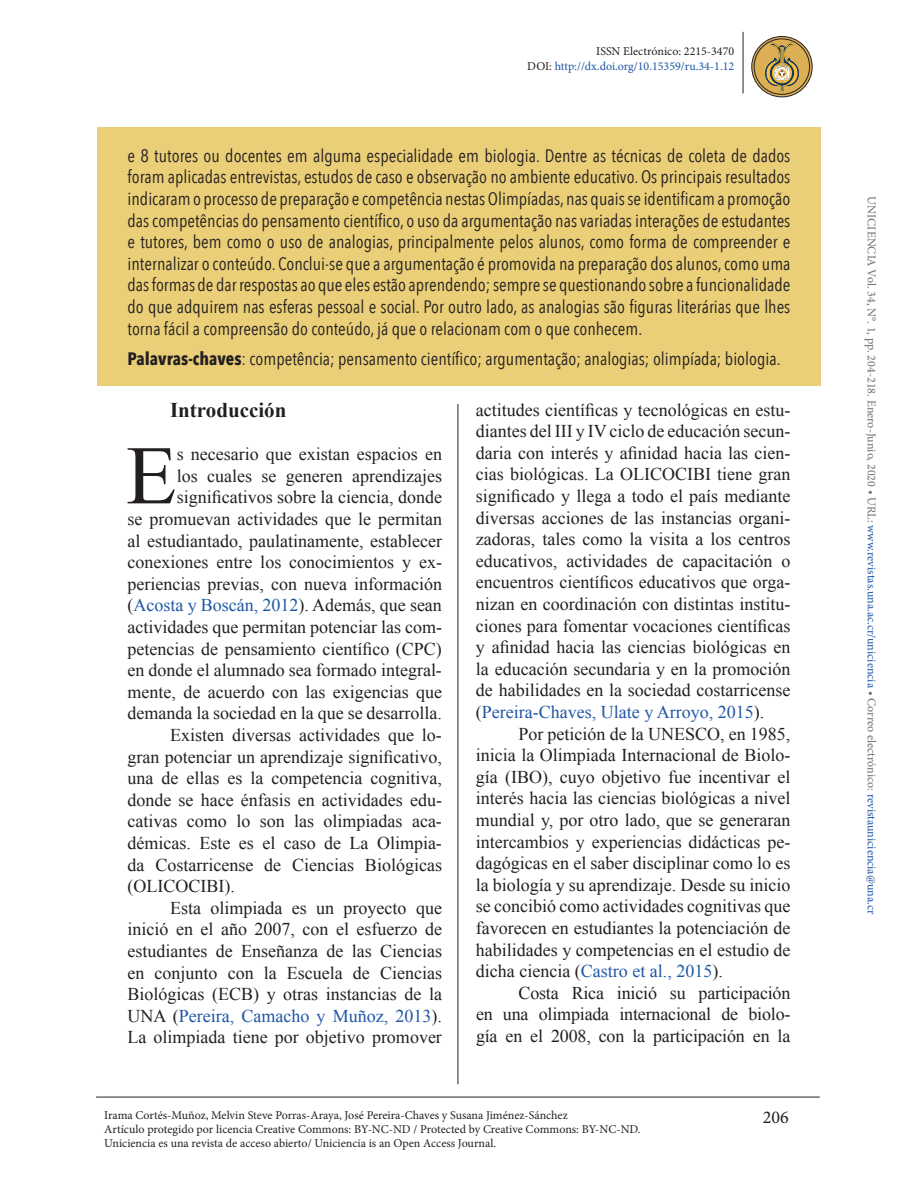
<style>
.page{position:relative;width:918px;height:1188px;background:#fff}
.page>*{position:absolute;margin:0;border:0;box-sizing:border-box;transform-origin:0 0}
.t1{font:83.25px "Times New Roman";color:#231f20}
.t2{font:700 21px "Times New Roman";color:#231f20}
.t3{font:18px/21.6px "Times New Roman";color:#231f20;text-align:justify}
.t4{font:18px/21.6px "Avenir Next Condensed";color:#231f20;text-align:justify}
.t5{font:18px "Times New Roman";color:#1e56a6}
.t6{font:18px "Minion Pro";color:#231f20}
.t7{font:12px/14.4px "Minion Pro";color:#231f20}
.t8{font:12px "Minion Pro";color:#6c6d70}
.t9{font:12px/14.4px "Minion Pro";color:#1e56a6;text-align:right}
.s1{color:#231f20}
.s2{font-weight:700}
.s3{color:#1e56a6}
</style>
<div class="page">
<hr style="left:743px;top:32px;width:1px;height:61px;background:#231f20">
<hr style="left:458px;top:110px;width:1px;height:974px;background:#231f20">
<hr style="left:96px;top:1097px;width:724px;height:1px;background:#231f20">
<svg style="left:752px;top:37px;width:60px;height:60px"></svg>
<div style="left:754px;top:39px;width:56px;height:56px;border:1px solid #231f20;border-radius:50%"></div>
<div style="left:751px;top:36px;width:62px;height:61px;border:1px solid #231f20;border-radius:50%"></div>
<svg style="left:765px;top:42px;width:34px;height:50px;background:#b89c5a"></svg>
<div style="left:433px;top:106px;width:52px;height:297px;background:#fff"></div>
<div style="left:97px;top:128px;width:724px;height:258px;background:#eacf78"></div>
<p class="t9" style="left:527px;top:45px;width:208px"><span class="s1">ISSN Electrónico: 2215-3470<br>DOI:</span> http://dx.doi.org/10.15359/ru.34-1.12</p>
<p class="t4" style="left:128px;top:144px;width:664px">e 8 tutores ou docentes em alguma especialidade em biologia. Dentre as técnicas de coleta de dados foram aplicadas entrevistas, estudos de caso e observação no ambiente educativo. Os principais resultados indicaram o processo de preparação e competência nestas Olimpíadas, nas quais se identificam a promoção das competências do pensamento científico, o uso da argumentação nas variadas interações de estudantes e tutores, bem como o uso de analogias, principalmente pelos alunos, como forma de compreender e internalizar o conteúdo. Conclui-se que a argumentação é promovida na preparação dos alunos, como uma das formas de dar respostas ao que eles estão aprendendo; sempre se questionando sobre a funcionalidade do que adquirem nas esferas pessoal e social. Por outro lado, as analogias são figuras literárias que lhes torna fácil a compreensão do conteúdo, já que o relacionam com o que conhecem.</p>
<p class="t4" style="left:128px;top:347px;width:655px"><span class="s2">Palavras-chaves</span>: competência; pensamento científico; argumentação; analogias; olimpíada; biologia.</p>
<p class="t2" style="left:170px;top:396px;width:118px">Introducción</p>
<h1 class="t1" style="left:126px;top:420px;width:52px">E</h1>
<p class="t3" style="left:177px;top:443px;width:267px">s necesario que existan espacios en</p>
<p class="t3" style="left:177px;top:465px;width:267px">los cuales se generen aprendizajes</p>
<p class="t3" style="left:177px;top:486px;width:267px">significativos sobre la ciencia, donde</p>
<p class="t3" style="left:128px;top:508px;width:316px">se promuevan actividades que le permitan</p>
<p class="t3" style="left:128px;top:529px;width:316px">al estudiantado, paulatinamente, establecer</p>
<p class="t3" style="left:128px;top:551px;width:316px">conexiones entre los conocimientos y ex-</p>
<p class="t3" style="left:128px;top:573px;width:316px">periencias previas, con nueva información</p>
<p class="t5" style="left:128px;top:593px;width:316px"><span class="s1">(</span>Acosta y Boscán, 2012<span class="s1">). Además, que sean</span></p>
<p class="t3" style="left:128px;top:616px;width:316px">actividades que permitan potenciar las com-</p>
<p class="t3" style="left:128px;top:637px;width:316px">petencias de pensamiento científico (CPC)</p>
<p class="t3" style="left:128px;top:659px;width:316px">en donde el alumnado sea formado integral-</p>
<p class="t3" style="left:128px;top:681px;width:316px">mente, de acuerdo con las exigencias que</p>
<p class="t3" style="left:128px;top:702px;width:316px">demanda la sociedad en la que se desarrolla.</p>
<p class="t3" style="left:170px;top:724px;width:273px">Existen diversas actividades que lo-</p>
<p class="t3" style="left:128px;top:745px;width:316px">gran potenciar un aprendizaje significativo,</p>
<p class="t3" style="left:128px;top:767px;width:316px">una de ellas es la competencia cognitiva,</p>
<p class="t3" style="left:128px;top:789px;width:316px">donde se hace énfasis en actividades edu-</p>
<p class="t3" style="left:128px;top:810px;width:316px">cativas como lo son las olimpiadas aca-</p>
<p class="t3" style="left:128px;top:832px;width:316px">démicas. Este es el caso de La Olimpia-</p>
<p class="t3" style="left:128px;top:853px;width:316px">da Costarricense de Ciencias Biológicas</p>
<p class="t3" style="left:128px;top:875px;width:109px">(OLICOCIBI).</p>
<p class="t3" style="left:170px;top:897px;width:273px">Esta olimpiada es un proyecto que</p>
<p class="t3" style="left:128px;top:918px;width:316px">inició en el año 2007, con el esfuerzo de</p>
<p class="t3" style="left:128px;top:940px;width:316px">estudiantes de Enseñanza de las Ciencias</p>
<p class="t3" style="left:128px;top:961px;width:316px">en conjunto con la Escuela de Ciencias</p>
<p class="t3" style="left:128px;top:983px;width:316px">Biológicas (ECB) y otras instancias de la</p>
<p class="t5" style="left:128px;top:1004px;width:316px"><span class="s1">UNA (</span>Pereira, Camacho y Muñoz, 2013<span class="s1">).</span></p>
<p class="t3" style="left:128px;top:1026px;width:316px">La olimpiada tiene por objetivo promover</p>
<p class="t3" style="left:476px;top:398px;width:316px">actitudes científicas y tecnológicas en estu&shy;diantes del III y IV ciclo de educación secun&shy;daria con interés y afinidad hacia las cien&shy;cias biológicas. La OLICOCIBI tiene gran significado y llega a todo el país mediante diversas acciones de las instancias organi&shy;zadoras, tales como la visita a los centros educativos, actividades de capacitación o encuentros científicos educativos que orga&shy;nizan en coordinación con distintas institu&shy;ciones para fomentar vocaciones científicas y afinidad hacia las ciencias biológicas en la educación secundaria y en la promoción de habilidades en la sociedad costarricense (<span class="s3">Pereira-Chaves, Ulate y Arroyo, 2015</span>).</p>
<p class="t3" style="left:476px;top:722px;width:316px;text-indent:43px">Por petición de la UNESCO, en 1985, inicia la Olimpiada Internacional de Biolo&shy;gía (IBO), cuyo objetivo fue incentivar el interés hacia las ciencias biológicas a nivel mundial y, por otro lado, que se generaran intercambios y experiencias didácticas pe&shy;dagógicas en el saber disciplinar como lo es la biología y su aprendizaje. Desde su inicio se concibió como actividades cognitivas que favorecen en estudiantes la potenciación de habilidades y competencias en el estudio de dicha ciencia (<span class="s3">Castro et al., 2015</span>).</p>
<p class="t3" style="left:476px;top:982px;width:316px;text-indent:43px">Costa Rica inició su participación en una olimpiada internacional de biolo&shy;gía en el 2008, con la participación en la</p>
<p class="t7" style="left:104px;top:1108px;width:538px">Irama Cortés-Muñoz, Melvin Steve Porras-Araya, José Pereira-Chaves y Susana Jiménez-Sánchez<br>Artículo protegido por licencia Creative Commons: BY-NC-ND / Protected by Creative Commons: BY-NC-ND.<br>Uniciencia es una revista de acceso abierto/ Uniciencia is an Open Access Journal.</p>
<p class="t6" style="left:763px;top:1105px;width:27px">206</p>
<p class="t8" style="left:880px;top:196px;width:719px;rotate:90deg">UNICIENCIA Vol. 34, N°. 1, pp. 204-218. Enero-Junio, 2020 • URL: <span class="s3">www.revistas.una.ac.cr/uniciencia</span> • Correo electrónico: <span class="s3">revistauniciencia@una.cr</span></p>
</div>
